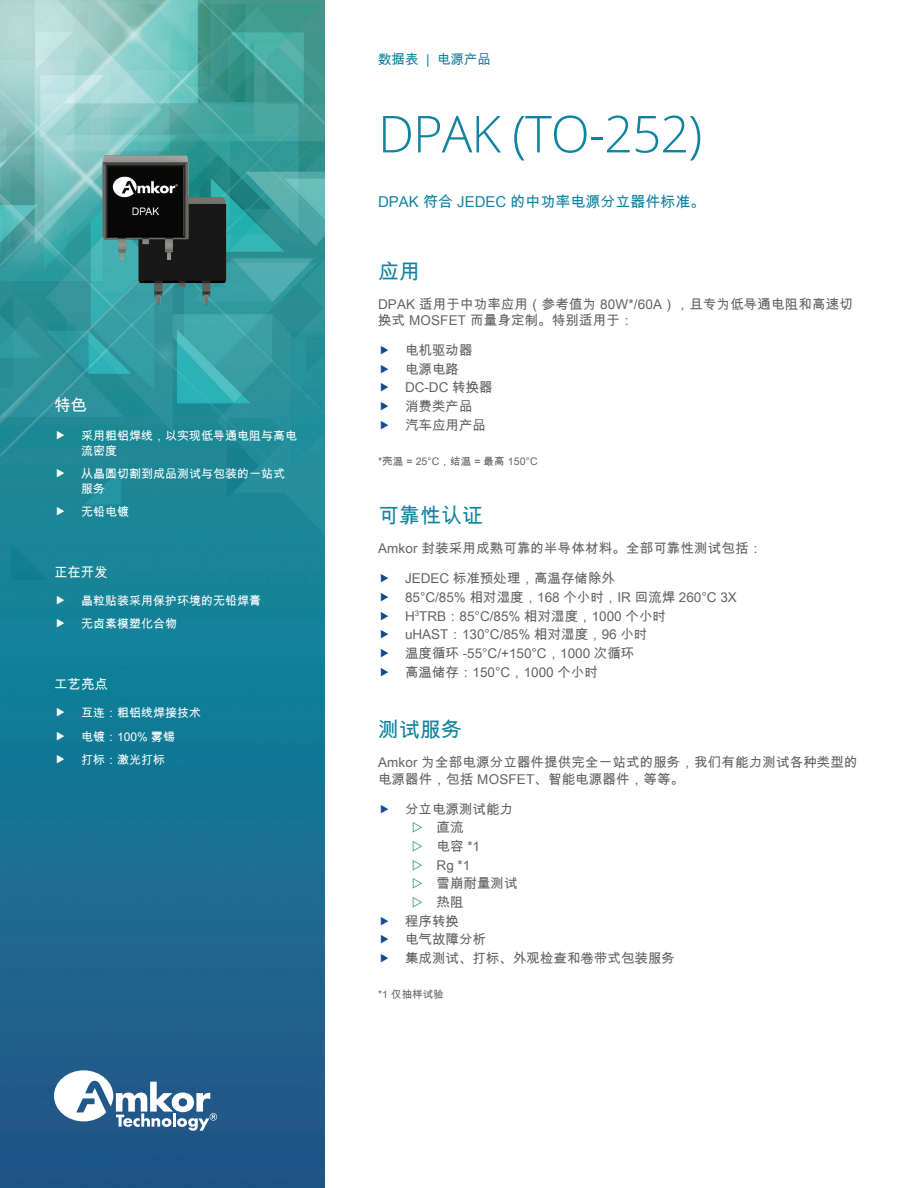
<style>
.page{position:relative;width:918px;height:1188px;background:#fff}
.page>*{position:absolute;margin:0;border:0;box-sizing:border-box;transform-origin:0 0}
.t1{font:300 51px "Open Sans";letter-spacing:-.02em;color:#0f83a0}
.t2{font:21px "Arial Unicode MS";color:#0f83a0}
.t3{font:16.5px "Arial Unicode MS";color:#fff}
.t4{font:15px "Arial Unicode MS";color:#0f83a0}
.t5{font:13.5px/18.6px "Arial Unicode MS";color:#636366}
.t6{font:13.5px "Arial Unicode MS";color:#0f83a0}
.t7{font:13.5px "Arial Unicode MS";color:#fff}
.t8{font:12px/23.1px "Arial Unicode MS";color:#fff}
.t9{font:10.5px "Arial Unicode MS";letter-spacing:.01em;color:#636366}
.s1{color:#429d8d}
</style>
<div class="page">
<img style="left:0;top:0;width:324px;height:1188px">
<svg style="left:54px;top:1070px;width:163px;height:61px"></svg>
<img style="left:89px;top:150px;width:144px;height:169px">
<svg style="left:57px;top:431px;width:7px;height:8px"></svg>
<svg style="left:57px;top:469px;width:7px;height:8px"></svg>
<svg style="left:57px;top:507px;width:7px;height:8px"></svg>
<svg style="left:57px;top:596px;width:7px;height:9px"></svg>
<svg style="left:57px;top:619px;width:7px;height:9px"></svg>
<svg style="left:57px;top:708px;width:7px;height:9px"></svg>
<svg style="left:57px;top:731px;width:7px;height:9px"></svg>
<svg style="left:57px;top:754px;width:7px;height:9px"></svg>
<p class="t3" style="left:54px;top:394px;width:34px">特色</p>
<p class="t8" style="left:81px;top:428px;width:217px;line-height:15px">采用粗铝焊线，以实现低导通电阻与高电流密度</p>
<p class="t8" style="left:81px;top:466px;width:205px;line-height:15px">从晶圆切割到成品测试与包装的一站式服务</p>
<p class="t8" style="left:81px;top:500px;width:49px">无铅电镀</p>
<p class="t7" style="left:54px;top:562px;width:55px">正在开发</p>
<p class="t8" style="left:81px;top:589px;width:181px">晶粒贴装采用保护环境的无铅焊膏无卤素模塑化合物</p>
<p class="t7" style="left:54px;top:674px;width:55px">工艺亮点</p>
<p class="t8" style="left:81px;top:701px;width:121px">互连：粗铝线焊接技术电镀：100% 雾锡<br>打标：激光打标</p>
<p class="t6" style="left:378px;top:49px;width:115px">数据表 | 电源产品</p>
<h1 class="t1" style="left:378px;top:99px;width:326px">DPAK (TO-252)</h1>
<p class="t4" style="left:378px;top:191px;width:329px">DPAK 符合 JEDEC 的中功率电源分立器件标准。</p>
<h2 class="t2" style="left:378px;top:256px;width:43px">应用</h2>
<p class="t5" style="left:378px;top:295px;width:476px;line-height:16.5px">DPAK 适用于中功率应用（参考值为 80W*/60A），且专为低导通电阻和高速切换式 MOSFET 而量身定制。特别适用于：</p>
<p class="t5" style="left:405px;top:341px;width:89px">电机驱动器<br>电源电路<br>DC-DC 转换器消费类产品<br>汽车应用产品</p>
<p class="t9" style="left:378px;top:454px;width:161px">*壳温 = 25°C，结温 = 最高 150°C</p>
<h2 class="t2" style="left:378px;top:501px;width:106px">可靠性认证</h2>
<p class="t5" style="left:378px;top:539px;width:386px">Amkor 封装采用成熟可靠的半导体材料。全部可靠性测试包括：</p>
<p class="t5" style="left:405px;top:569px;width:333px">JEDEC 标准预处理，高温存储除外<br>85°C/85% 相对湿度，168 个小时，IR 回流焊 260°C 3X<br>H<sup>3</sup>TRB：85°C/85% 相对湿度，1000 个小时<br>uHAST：130°C/85% 相对湿度，96 小时<br>温度循环 -55°C/+150°C，1000 次循环<br>高温储存：150°C，1000 个小时</p>
<h2 class="t2" style="left:378px;top:715px;width:85px">测试服务</h2>
<p class="t5" style="left:378px;top:754px;width:481px;line-height:16.5px">Amkor 为全部电源分立器件提供完全一站式的服务，我们有能力测试各种类型的电源器件，包括 MOSFET、智能电源器件，等等。</p>
<p class="t5" style="left:405px;top:799px;width:109px">分立电源测试能力</p>
<p class="t5" style="left:412px;top:818px;width:53px"><span class="s1">▷</span> 直流</p>
<p class="t5" style="left:412px;top:837px;width:70px"><span class="s1">▷</span> 电容 *1</p>
<p class="t5" style="left:412px;top:855px;width:60px"><span class="s1">▷</span> Rg *1</p>
<p class="t5" style="left:412px;top:874px;width:107px"><span class="s1">▷</span> 雪崩耐量测试</p>
<p class="t5" style="left:412px;top:893px;width:53px"><span class="s1">▷</span> 热阻</p>
<p class="t5" style="left:405px;top:911px;width:55px">程序转换</p>
<p class="t5" style="left:405px;top:930px;width:82px">电气故障分析</p>
<p class="t5" style="left:405px;top:949px;width:271px">集成测试、打标、外观检查和卷带式包装服务</p>
<p class="t9" style="left:378px;top:987px;width:68px">*1 仅抽样试验</p>
</div>
